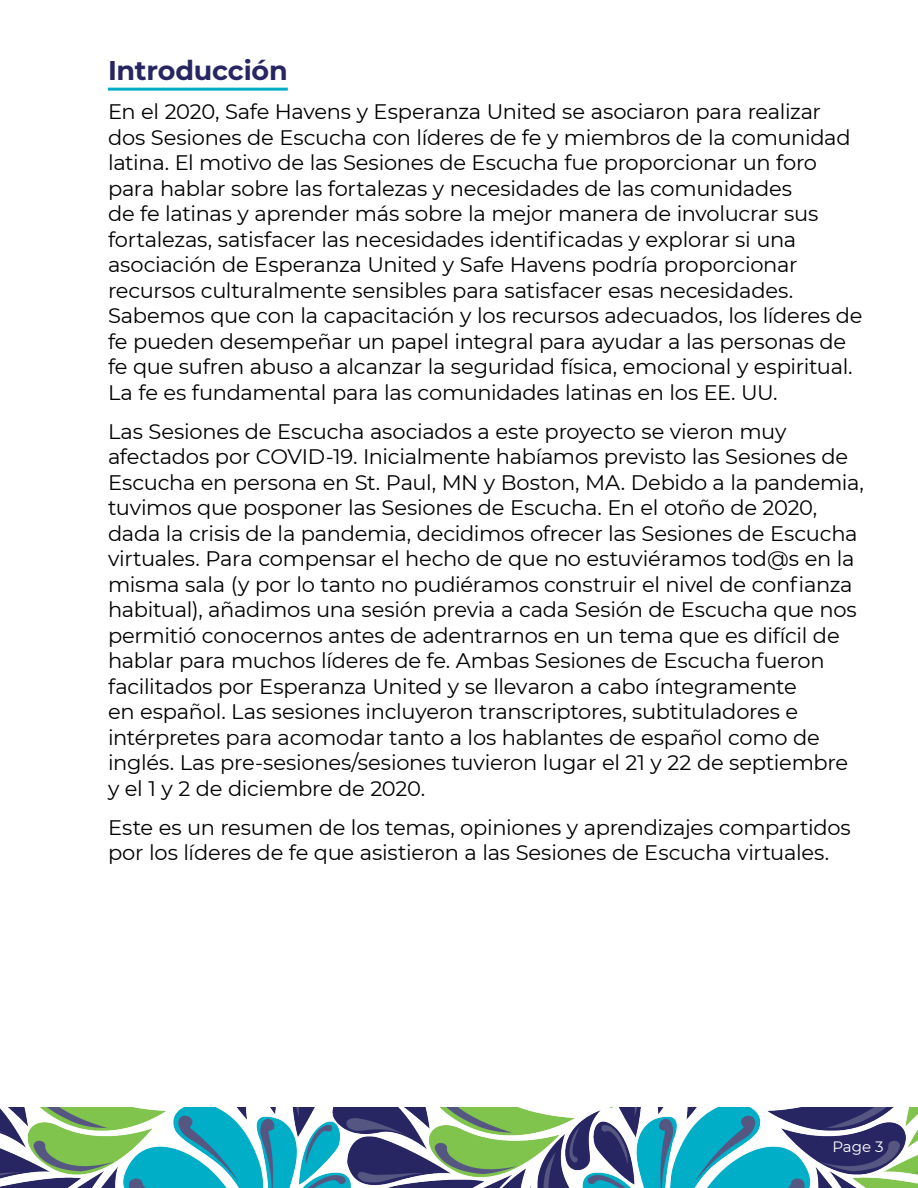
<style>
.page{position:relative;width:918px;height:1188px;background:#fff}
.page>*{position:absolute;margin:0;border:0;box-sizing:border-box;transform-origin:0 0}
.paragraph_header{font:700 27px "Montserrat";letter-spacing:-.01em;color:#282662}
.body_copy{font:21px/25.5px "Montserrat";letter-spacing:-.01em;color:#000}
.t1{font:15px "Montserrat";color:#fff}
</style>
<div class="page">
<img style="left:0;top:1107px;width:918px;height:81px">
<hr style="left:108px;top:88px;width:180px;height:3px;background:#00aec7">
<p class="paragraph_header" style="left:108px;top:51px;width:181px">Introducción</p>
<p class="body_copy" style="left:108px;top:98px;width:756px">En el 2020, Safe Havens y Esperanza United se asociaron para realizar dos Sesiones de Escucha con líderes de fe y miembros de la comunidad latina. El motivo de las Sesiones de Escucha fue proporcionar un foro para hablar sobre las fortalezas y necesidades de las comunidades<br>de fe latinas y aprender más sobre la mejor manera de involucrar sus fortalezas, satisfacer las necesidades identificadas y explorar si una asociación de Esperanza United y Safe Havens podría proporcionar recursos culturalmente sensibles para satisfacer esas necesidades.<br>Sabemos que con la capacitación y los recursos adecuados, los líderes de fe pueden desempeñar un papel integral para ayudar a las personas de fe que sufren abuso a alcanzar la seguridad física, emocional y espiritual.<br>La fe es fundamental para las comunidades latinas en los EE. UU.</p>
<p class="body_copy" style="left:108px;top:418px;width:758px">Las Sesiones de Escucha asociados a este proyecto se vieron muy afectados por COVID-19. Inicialmente habíamos previsto las Sesiones de Escucha en persona en St. Paul, MN y Boston, MA. Debido a la pandemia, tuvimos que posponer las Sesiones de Escucha. En el otoño de 2020, dada la crisis de la pandemia, decidimos ofrecer las Sesiones de Escucha virtuales. Para compensar el hecho de que no estuviéramos tod@s en la misma sala (y por lo tanto no pudiéramos construir el nivel de confianza habitual), añadimos una sesión previa a cada Sesión de Escucha que nos permitió conocernos antes de adentrarnos en un tema que es difícil de hablar para muchos líderes de fe. Ambas Sesiones de Escucha fueron facilitados por Esperanza United y se llevaron a cabo íntegramente<br>en español. Las sesiones incluyeron transcriptores, subtituladores e intérpretes para acomodar tanto a los hablantes de español como de inglés. Las pre-sesiones/sesiones tuvieron lugar el 21 y 22 de septiembre y el 1 y 2 de diciembre de 2020.</p>
<p class="body_copy" style="left:108px;top:814px;width:744px">Este es un resumen de los temas, opiniones y aprendizajes compartidos por los líderes de fe que asistieron a las Sesiones de Escucha virtuales.</p>
<p class="t1" style="left:832px;top:1136px;width:53px">Page 3</p>
</div>
